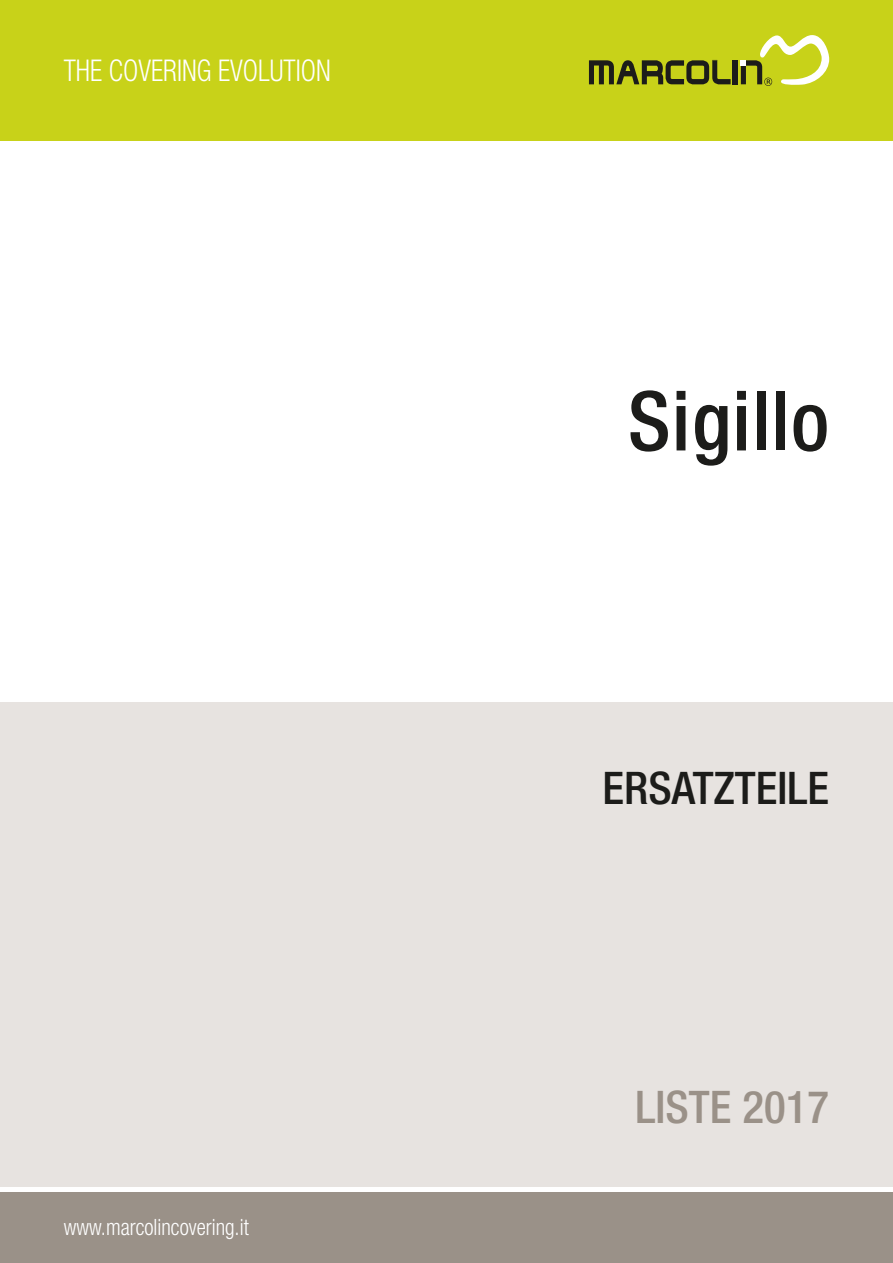
<style>
.page{position:relative;width:893px;height:1263px;background:#fff}
.page>*{position:absolute;margin:0;border:0;box-sizing:border-box;transform-origin:0 0}
.t1{font:500 condensed 82.5px "Helvetica Neue LT Std";letter-spacing:.015em;color:#1c1c1a}
.t2{font:500 condensed 45px "Helvetica Neue LT Std";color:#1c1c1a}
.t3{font:500 condensed 45px "Helvetica Neue LT Std";color:#9a9188}
.t4{font:300 condensed 30px "Helvetica Neue LT Std";color:#fff;scale:.91 1}
.t5{font:300 condensed 22.5px "Helvetica Neue LT Std";color:#fff;scale:.95 1}
</style>
<div class="page">
<div style="left:0;top:1193px;width:893px;height:70px;background:#9a9188"></div>
<div style="left:0;top:702px;width:893px;height:484px;background:#e7e3e0"></div>
<div style="left:0;top:0;width:893px;height:140px;background:#c8d219"></div>
<div style="left:733px;top:60px;width:5px;height:24px;background:#1c1c1a"></div>
<svg style="left:741px;top:35px;width:88px;height:51px"></svg>
<svg style="left:589px;top:60px;width:142px;height:24px"></svg>
<h3 class="t4" style="left:64px;top:53px;width:295px">THE COVERING EVOLUTION</h3>
<p class="t5" style="left:64px;top:1214px;width:196px">www.marcolincovering.it</p>
<h1 class="t1" style="left:628px;top:372px;width:203px">Sigillo</h1>
<h2 class="t2" style="left:602px;top:761px;width:228px">ERSATZTEILE</h2>
<h2 class="t3" style="left:635px;top:1080px;width:195px">LISTE 2017</h2>
</div>
